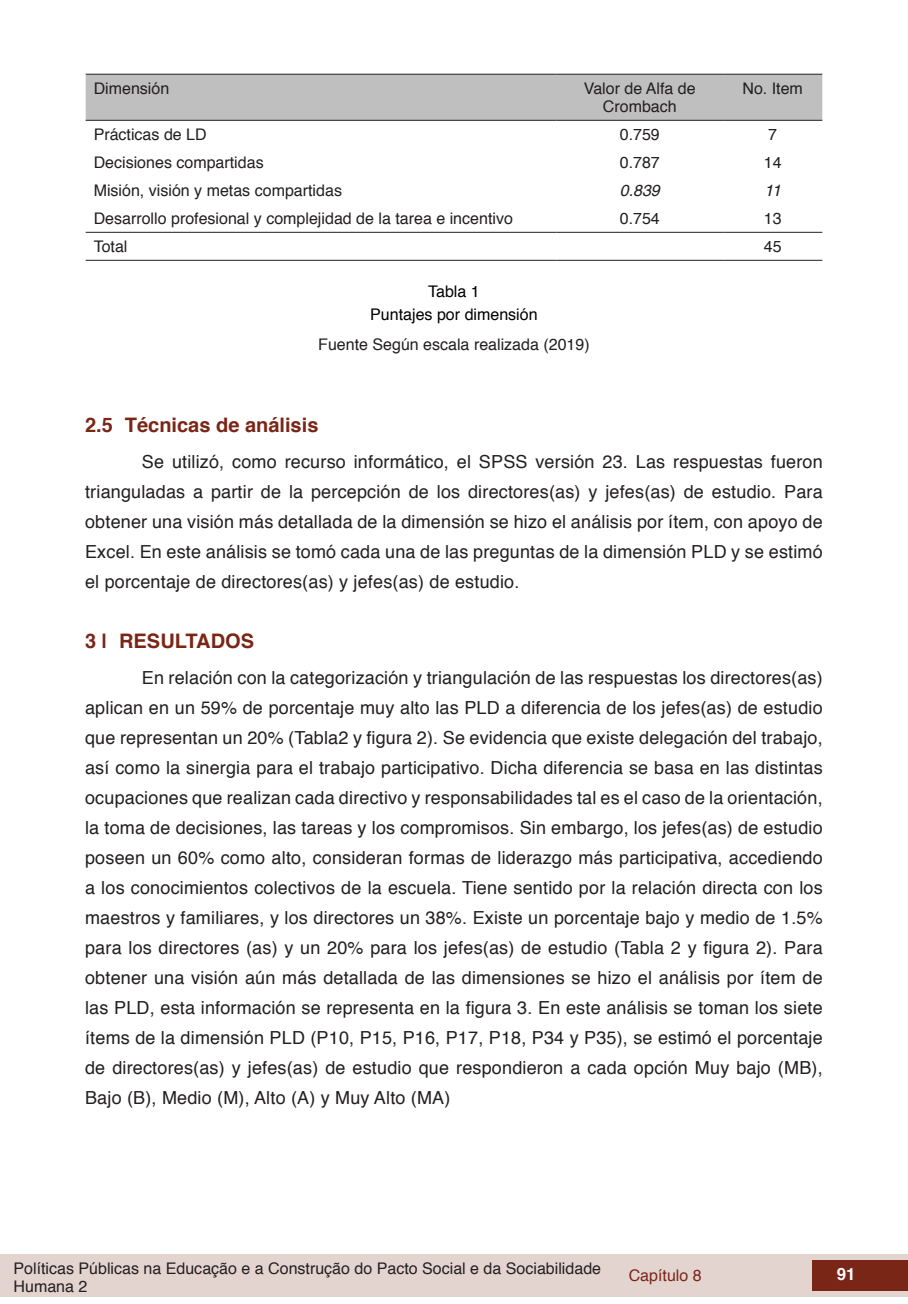
<style>
.page{position:relative;width:908px;height:1304px;background:#fff}
.page>*{position:absolute;margin:0;border:0;box-sizing:border-box;transform-origin:0 0}
.t1{font:700 20px "Helvetica";color:#7a2616}
.txt{font:18px/30px "Helvetica";letter-spacing:.01em;color:#231f20;text-align:justify}
.t2{font:700 16.8px "Helvetica";color:#fff}
.tab_txt{font:16px/18.2px "Helvetica";color:#231f20}
.fonte_tab_gra_imag{font:16px "Helvetica";color:#231f20}
.info_tab_graf_imag{font:16px "Helvetica";color:#000}
.t3{font:16px "Helvetica";color:#7a2616}
.tab_txt-2{font:italic 16px "Helvetica";color:#231f20}
</style>
<div class="page">
<div style="left:0;top:1254px;width:906px;height:43px;background:#e4d4d0"></div>
<div style="left:812px;top:1261px;width:95px;height:30px;background:#7a2616"></div>
<div style="left:86px;top:75px;width:735px;height:45px;background:#bfbfbf"></div>
<hr style="left:86px;top:74px;width:470px;height:1px;background:#231f20">
<hr style="left:556px;top:74px;width:166px;height:1px;background:#231f20">
<hr style="left:722px;top:74px;width:99px;height:1px;background:#231f20">
<hr style="left:86px;top:120px;width:470px;height:1px;background:#231f20">
<hr style="left:556px;top:120px;width:166px;height:1px;background:#231f20">
<hr style="left:722px;top:120px;width:99px;height:1px;background:#231f20">
<hr style="left:86px;top:232px;width:470px;height:1px;background:#231f20">
<hr style="left:556px;top:232px;width:166px;height:1px;background:#231f20">
<hr style="left:722px;top:232px;width:99px;height:1px;background:#231f20">
<hr style="left:86px;top:260px;width:470px;height:1px;background:#231f20">
<hr style="left:556px;top:260px;width:166px;height:1px;background:#231f20">
<hr style="left:722px;top:260px;width:99px;height:1px;background:#231f20">
<p class="tab_txt" style="left:94px;top:80px;width:77px">Dimensión</p>
<p class="tab_txt" style="left:583px;top:80px;width:113px;text-align:center">Valor de Alfa de<br>Crombach</p>
<p class="tab_txt" style="left:742px;top:80px;width:62px">No. Item</p>
<p class="tab_txt" style="left:94px;top:126px;width:114px">Prácticas de LD</p>
<p class="tab_txt" style="left:619px;top:126px;width:42px">0.759</p>
<p class="tab_txt" style="left:768px;top:126px;width:10px">7</p>
<p class="tab_txt" style="left:94px;top:154px;width:171px">Decisiones compartidas</p>
<p class="tab_txt" style="left:619px;top:154px;width:42px">0.787</p>
<p class="tab_txt" style="left:763px;top:154px;width:19px">14</p>
<p class="tab_txt" style="left:94px;top:182px;width:250px">Misión, visión y metas compartidas</p>
<p class="tab_txt-2" style="left:619px;top:178px;width:42px">0.839</p>
<p class="tab_txt-2" style="left:764px;top:178px;width:18px">11</p>
<p class="tab_txt" style="left:94px;top:210px;width:420px">Desarrollo profesional y complejidad de la tarea e incentivo</p>
<p class="tab_txt" style="left:619px;top:210px;width:42px">0.754</p>
<p class="tab_txt" style="left:763px;top:210px;width:19px">13</p>
<p class="tab_txt" style="left:94px;top:238px;width:35px">Total</p>
<p class="tab_txt" style="left:763px;top:238px;width:19px">45</p>
<p class="info_tab_graf_imag" style="left:428px;top:280px;width:53px">Tabla 1</p>
<p class="info_tab_graf_imag" style="left:370px;top:302px;width:169px">Puntajes por dimensión</p>
<p class="fonte_tab_gra_imag" style="left:318px;top:332px;width:273px">Fuente Según escala realizada (2019)</p>
<p class="t1" style="left:85px;top:409px;width:235px">2.5 Técnicas de análisis</p>
<p class="txt" style="left:85px;top:447px;width:738px;text-indent:57px">Se utilizó, como recurso informático, el SPSS versión 23. Las respuestas fueron trianguladas a partir de la percepción de los directores(as) y jefes(as) de estudio. Para obtener una visión más detallada de la dimensión se hizo el análisis por ítem, con apoyo de Excel. En este análisis se tomó cada una de las preguntas de la dimensión PLD y se estimó el porcentaje de directores(as) y jefes(as) de estudio.</p>
<p class="t1" style="left:85px;top:625px;width:170px">3 | RESULTADOS</p>
<p class="txt" style="left:85px;top:663px;width:738px;text-indent:57px">En relación con la categorización y triangulación de las respuestas los directores(as) aplican en un 59% de porcentaje muy alto las PLD a diferencia de los jefes(as) de estudio que representan un 20% (Tabla2 y figura 2). Se evidencia que existe delegación del trabajo, así como la sinergia para el trabajo participativo. Dicha diferencia se basa en las distintas ocupaciones que realizan cada directivo y responsabilidades tal es el caso de la orientación, la toma de decisiones, las tareas y los compromisos. Sin embargo, los jefes(as) de estudio poseen un 60% como alto, consideran formas de liderazgo más participativa, accediendo a los conocimientos colectivos de la escuela. Tiene sentido por la relación directa con los maestros y familiares, y los directores un 38%. Existe un porcentaje bajo y medio de 1.5% para los directores (as) y un 20% para los jefes(as) de estudio (Tabla 2 y figura 2). Para obtener una visión aún más detallada de las dimensiones se hizo el análisis por ítem de las PLD, esta información se representa en la figura 3. En este análisis se toman los siete ítems de la dimensión PLD (P10, P15, P16, P17, P18, P34 y P35), se estimó el porcentaje de directores(as) y jefes(as) de estudio que respondieron a cada opción Muy bajo (MB), Bajo (B), Medio (M), Alto (A) y Muy Alto (MA)</p>
<p class="tab_txt" style="left:14px;top:1260px;width:588px">Políticas Públicas na Educação e a Construção do Pacto Social e da Sociabilidade<br>Humana 2</p>
<p class="t3" style="left:628px;top:1263px;width:74px">Capítulo 8</p>
<p class="t2" style="left:836px;top:1261px;width:20px">91</p>
</div>
